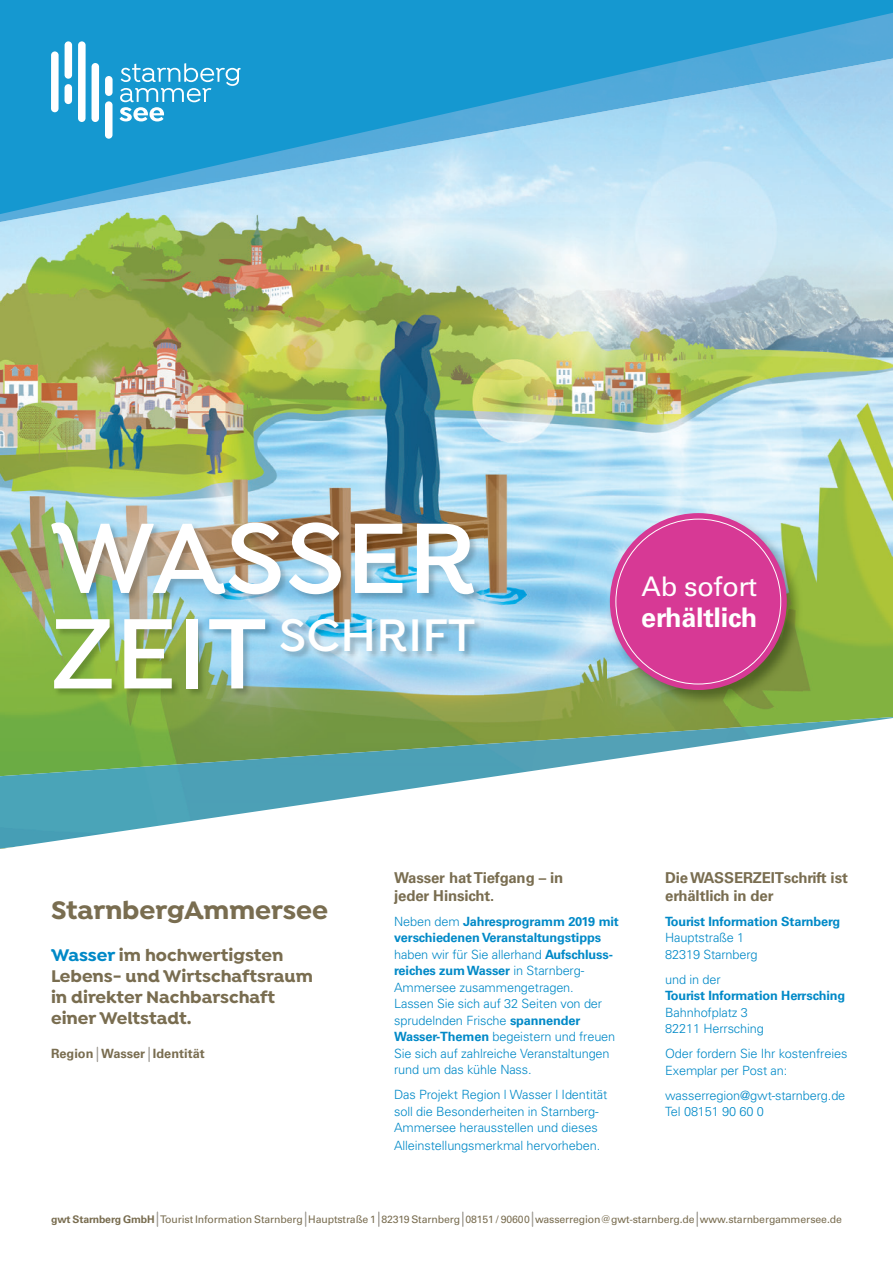
<style>
.page{position:relative;width:893px;height:1263px;background:#fff}
.page>*{position:absolute;margin:0;border:0;box-sizing:border-box;transform-origin:0 0}
.t1{font:600 106.5px "Isidora";letter-spacing:.01em;color:#fff}
.t2{font:600 48.6px "Isidora";letter-spacing:.01em;color:#fff}
.t3{font:700 27px "Isidora";color:#796d50}
.t4{font:700 27px "Univers LT Std";letter-spacing:-.01em;color:#fff}
.t5{font:27px "Univers LT Std";letter-spacing:-.01em;color:#fff}
.t6{font:700 18px/21px "Isidora";color:#796d50}
.t7{font:700 15px/18px "Univers LT Std";letter-spacing:-.01em;color:#796d50}
.t8{font:300 12.75px/16.5px "Univers";letter-spacing:-.01em;color:#0089c7}
.t9{font:700 12.75px/16.5px "Univers LT Std";letter-spacing:-.01em;color:#0089c7}
.t10{font:700 12.75px "Univers LT Std";color:#796d50}
.t11{font:10.5px "Univers LT Std";letter-spacing:-.01em;color:#796d50}
.s1{font-size:106.5px}
.s2{color:#0089c7}
.s3{font-family:"Univers";font-weight:300}
.s4{font-family:"Univers LT Std";font-weight:700}
.s5{font-weight:700}
</style>
<div class="page">
<img style="left:0;top:214px;width:893px;height:503px">
<img style="left:0;top:214px;width:263px;height:8px">
<svg style="left:0;top:718px;width:893px;height:131px"></svg>
<svg style="left:0;top:0;width:893px;height:214px;background:#58b4de"></svg>
<svg style="left:120px;top:63px;width:121px;height:58px;background:#42acd9"></svg>
<div style="left:51px;top:51px;width:8px;height:61px;background:#fff;border-radius:4px"></div>
<div style="left:92px;top:63px;width:7px;height:59px;background:#fff;border-radius:4px"></div>
<div style="left:78px;top:41px;width:8px;height:81px;background:#fff;border-radius:4px"></div>
<div style="left:65px;top:41px;width:7px;height:38px;background:#fff;border-radius:4px"></div>
<div style="left:65px;top:84px;width:7px;height:20px;background:#fff;border-radius:4px"></div>
<div style="left:105px;top:101px;width:8px;height:38px;background:#fff;border-radius:4px"></div>
<div style="left:105px;top:76px;width:8px;height:20px;background:#fff;border-radius:4px"></div>
<svg style="left:157px;top:1212px;width:1px;height:14px"></svg>
<svg style="left:305px;top:1212px;width:1px;height:14px"></svg>
<svg style="left:378px;top:1212px;width:2px;height:14px"></svg>
<svg style="left:462px;top:1212px;width:2px;height:14px"></svg>
<svg style="left:532px;top:1212px;width:1px;height:14px"></svg>
<svg style="left:696px;top:1212px;width:2px;height:14px"></svg>
<img style="left:607px;top:511px;width:195px;height:195px">
<div style="left:610px;top:513px;width:177px;height:177px;background:#d73995;border-radius:50%"></div>
<img style="left:51px;top:522px;width:432px;height:175px">
<svg style="left:97px;top:1047px;width:1px;height:14px"></svg>
<svg style="left:148px;top:1047px;width:2px;height:14px"></svg>
<h1 class="t1" style="left:51px;top:495px;width:427px">WASSER</h1>
<h2 class="t2" style="left:51px;top:606px;width:426px"><span class="s1">ZEIT</span> SCHRIFT</h2>
<h3 class="t5" style="left:641px;top:570px;width:117px">Ab sofort</h3>
<h3 class="t4" style="left:641px;top:601px;width:117px">erhältlich</h3>
<h3 class="t3" style="left:51px;top:893px;width:279px">StarnbergAmmersee</h3>
<h3 class="t6" style="left:51px;top:945px;width:263px"><span class="s2">Wasser</span> im hochwertigsten<br>Lebens- und Wirtschaftsraum in direkter Nachbarschaft einer Weltstadt.</h3>
<p class="t10" style="left:51px;top:1046px;width:155px">Region Wasser Identität</p>
<p class="t7" style="left:394px;top:868px;width:171px">Wasser hat Tiefgang – in jeder Hinsicht.</p>
<p class="t9" style="left:394px;top:913px;width:226px"><span class="s3">Neben dem</span> Jahresprogramm 2019 mit verschiedenen Veranstaltungstipps</p>
<p class="t8" style="left:394px;top:945px;width:220px">haben wir für Sie allerhand <span class="s4">Aufschluss-</span></p>
<p class="t9" style="left:394px;top:962px;width:192px">reiches zum Wasser <span class="s3">in Starnberg-</span></p>
<p class="t8" style="left:394px;top:978px;width:223px">Ammersee zusammengetragen.<br>Lassen Sie sich auf 32 Seiten von der sprudelnden Frische <span class="s4">spannender Wasser-Themen</span> begeistern und freuen Sie sich auf zahlreiche Veranstaltungen rund um das kühle Nass.</p>
<p class="t8" style="left:394px;top:1086px;width:215px">Das Projekt Region | Wasser | Identität soll die Besonderheiten in Starnberg-<br>Ammersee herausstellen und dieses</p>
<p class="t8" style="left:394px;top:1137px;width:208px">Alleinstellungsmerkmal hervorheben.</p>
<p class="t7" style="left:665px;top:868px;width:184px">Die WASSERZEITschrift ist erhältlich in der</p>
<p class="t9" style="left:665px;top:913px;width:177px">Tourist Information Starnberg</p>
<p class="t8" style="left:665px;top:929px;width:94px">Hauptstraße 1<br>82319 Starnberg</p>
<p class="t8" style="left:665px;top:970px;width:57px">und in der</p>
<p class="t9" style="left:665px;top:987px;width:182px">Tourist Information Herrsching</p>
<p class="t8" style="left:665px;top:1003px;width:100px">Bahnhofplatz 3<br>82211 Herrsching</p>
<p class="t8" style="left:665px;top:1045px;width:184px">Oder fordern Sie Ihr kostenfreies<br>Exemplar per Post an:</p>
<p class="t8" style="left:665px;top:1086px;width:182px">wasserregion@gwt-starnberg.de<br>Tel 08151 90 60 0</p>
<p class="t11" style="left:51px;top:1213px;width:792px"><span class="s5">gwt Starnberg GmbH</span> Tourist Information Starnberg Hauptstraße 1 82319 Starnberg 08151 / 90600 wasserregion@gwt-starnberg.de www.starnbergammersee.de</p>
</div>
